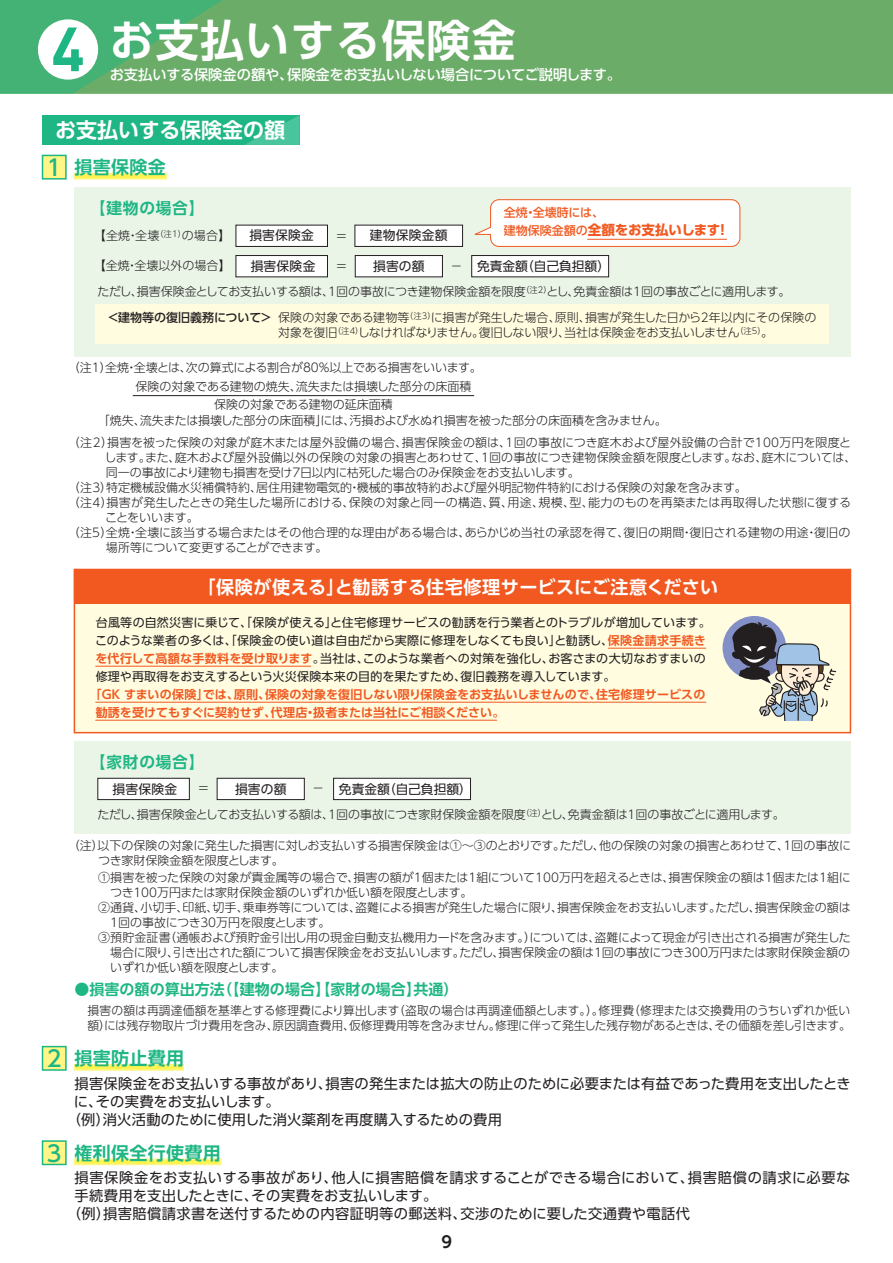
<style>
.page{position:relative;width:893px;height:1263px;background:#fff}
.page>*{position:absolute;margin:0;border:0;box-sizing:border-box;transform-origin:0 0}
.t1{font:700 43.95px "UD Shin Go Pro De";letter-spacing:.03em;color:#fff}
.t2{font:700 21px "UD Shin Go Pro De";color:#fff}
.t3{font:700 18.15px "UD Shin Go Pro De";letter-spacing:.02em;color:#fff}
.t4{font:700 18px "UD Shin Go Pro De";letter-spacing:.02em;color:#1eb684}
.t5{font:700 15.9px "UD Shin Go Pro De";color:#231f20}
.t6{font:700 15.75px "UD Shin Go Pro De";letter-spacing:.045em;color:#1eb684}
.t7{font:700 15px "UD Shin Go Pro De";color:#1eb684}
.t8{font:14.25px "UD Shin Go Pro";letter-spacing:.02em;color:#231f20}
.t9{font:14.25px "UD Shin Go Pro";letter-spacing:.04em;color:#231f20}
.t10{font:500 14.25px "UD Shin Go Pro";letter-spacing:-.005em;color:#fff}
.t11{font:700 13.5px "UD Shin Go Pro";letter-spacing:-.015em;color:#f15921}
.t12{font:12.75px "UD Shin Go Pro";letter-spacing:.01em;color:#231f20}
.t13{font:300 12.75px "UD Shin Go Pro";color:#231f20}
.t14{font:300 12px/15px "UD Shin Go Pro";color:#231f20}
.t15{font:12px/18px "UD Shin Go Pro";letter-spacing:.01em;color:#231f20}
.t16{font:300 12px "UD Shin Go Pro";letter-spacing:-.02em;color:#231f20}
.t17{font:700 12px/18px "UD Shin Go Pro De";letter-spacing:.015em;color:#f15921}
.t18{font:300 12px "UD Shin Go Pro";letter-spacing:.02em;color:#231f20}
.t19{font:300 12px "UD Shin Go Pro";letter-spacing:-.03em;color:#231f20}
.t20{font:300 12px "UD Shin Go Pro";letter-spacing:-.025em;color:#231f20}
.t21{font:500 12px "UD Shin Go Pro";color:#f15921}
.s1{font-family:"DIN";font-size:61.35px;color:#1eb684}
.s2{font-family:"UD Shin Go Pro";font-weight:500;font-size:22.35px}
.s3{font-weight:500;font-size:12px}
.s4{font-weight:500}
.s5{font-family:"UD Shin Go Pro De";font-weight:700;color:#f15921}
.s6{font-weight:300}
</style>
<div class="page">
<div style="left:243px;top:0;width:650px;height:94px;background:#6bad68"></div>
<svg style="left:0;top:0;width:243px;height:94px;background:#55af6f"></svg>
<div style="left:38px;top:19px;width:60px;height:61px;background:#fff;border-radius:50%"></div>
<div style="left:43px;top:115px;width:257px;height:30px;background:#1eb684"></div>
<svg style="left:245px;top:115px;width:55px;height:30px"></svg>
<div style="left:74px;top:187px;width:776px;height:170px;background:#eaf5e8"></div>
<div style="left:236px;top:225px;width:91px;height:21px;background:#fff"></div>
<div style="left:236px;top:225px;width:92px;height:22px;border:1px solid #231f20"></div>
<div style="left:355px;top:225px;width:108px;height:21px;background:#fff"></div>
<div style="left:355px;top:225px;width:108px;height:22px;border:1px solid #231f20"></div>
<div style="left:236px;top:256px;width:91px;height:21px;background:#fff"></div>
<div style="left:236px;top:255px;width:92px;height:22px;border:1px solid #231f20"></div>
<div style="left:355px;top:256px;width:87px;height:21px;background:#fff"></div>
<div style="left:355px;top:255px;width:88px;height:22px;border:1px solid #231f20"></div>
<div style="left:472px;top:256px;width:137px;height:21px;background:#fff"></div>
<div style="left:471px;top:255px;width:138px;height:22px;border:1px solid #231f20"></div>
<div style="left:74px;top:174px;width:92px;height:5px;background:#fff34f"></div>
<div style="left:74px;top:173px;width:93px;height:7px;border:2px solid #fff685"></div>
<div style="left:43px;top:155px;width:23px;height:24px;background:#fff685"></div>
<div style="left:42px;top:155px;width:25px;height:25px;border:2px solid #1eb684"></div>
<div style="left:43px;top:1046px;width:23px;height:24px;background:#fff685"></div>
<div style="left:42px;top:1046px;width:25px;height:25px;border:2px solid #1eb684"></div>
<div style="left:74px;top:1065px;width:109px;height:5px;background:#fff34f"></div>
<div style="left:74px;top:1064px;width:110px;height:7px;border:2px solid #fff685"></div>
<div style="left:43px;top:1141px;width:23px;height:23px;background:#fff685"></div>
<div style="left:42px;top:1140px;width:25px;height:25px;border:2px solid #1eb684"></div>
<div style="left:74px;top:1159px;width:147px;height:5px;background:#fff34f"></div>
<div style="left:74px;top:1158px;width:147px;height:7px;border:2px solid #fff685"></div>
<hr style="left:133px;top:395px;width:341px;height:1px;background:#231f20">
<div style="left:96px;top:304px;width:733px;height:40px;background:#fffce0"></div>
<svg style="left:474px;top:199px;width:267px;height:48px;background:#fcf6f3"></svg>
<hr style="left:587px;top:239px;width:140px;height:1px;background:#f15921">
<div style="left:74px;top:741px;width:776px;height:92px;background:#eaf5e8"></div>
<div style="left:98px;top:778px;width:91px;height:22px;background:#fff"></div>
<div style="left:98px;top:778px;width:92px;height:22px;border:1px solid #231f20"></div>
<div style="left:217px;top:778px;width:87px;height:22px;background:#fff"></div>
<div style="left:217px;top:778px;width:88px;height:22px;border:1px solid #231f20"></div>
<div style="left:334px;top:778px;width:136px;height:22px;background:#fff"></div>
<div style="left:333px;top:778px;width:138px;height:22px;border:1px solid #231f20"></div>
<div style="left:74px;top:569px;width:776px;height:164px;background:#fffce0"></div>
<div style="left:74px;top:569px;width:777px;height:164px;border:2px solid #f15921"></div>
<hr style="left:608px;top:648px;width:98px;height:1px;background:#f15921">
<hr style="left:96px;top:666px;width:215px;height:1px;background:#f15921">
<hr style="left:96px;top:702px;width:610px;height:1px;background:#f15921">
<hr style="left:96px;top:720px;width:401px;height:1px;background:#f15921">
<div style="left:74px;top:569px;width:776px;height:34px;background:#f15921"></div>
<div style="left:74px;top:569px;width:777px;height:35px;border:1px solid #f15921"></div>
<svg style="left:722px;top:616px;width:114px;height:104px"></svg>
<h1 class="t1" style="left:51px;top:4px;width:466px"><span class="s1">4</span> お支払いする保険金</h1>
<p class="t10" style="left:110px;top:63px;width:513px">お支払いする保険金の額や、保険金をお支払いしない場合についてご説明します。</p>
<h2 class="t2" style="left:55px;top:113px;width:232px">お支払いする保険金の額</h2>
<h3 class="t4" style="left:43px;top:153px;width:124px"><span class="s2">１</span>損害保険金</h3>
<h3 class="t6" style="left:90px;top:195px;width:116px">【建物の場合】</h3>
<p class="t21" style="left:504px;top:202px;width:102px">全焼・全壊時には、</p>
<p class="t11" style="left:504px;top:219px;width:227px"><span class="s3">建物保険金額の</span>全額をお支払いします！</p>
<p class="t14" style="left:94px;top:227px;width:138px">【全焼・全壊<sup>（注1）</sup>の場合】</p>
<p class="t12" style="left:249px;top:225px;width:66px">損害保険金</p>
<p class="t12" style="left:370px;top:225px;width:79px">建物保険金額</p>
<p class="t14" style="left:94px;top:258px;width:139px">【全焼・全壊以外の場合】</p>
<p class="t12" style="left:251px;top:256px;width:66px">損害保険金</p>
<p class="t12" style="left:373px;top:256px;width:53px">損害の額</p>
<p class="t12" style="left:477px;top:256px;width:135px">免責金額（自己負担額）</p>
<p class="t13" style="left:335px;top:226px;width:14px">＝</p>
<p class="t13" style="left:335px;top:255px;width:14px">＝</p>
<p class="t13" style="left:450px;top:255px;width:14px">－</p>
<p class="t14" style="left:98px;top:283px;width:694px">ただし、損害保険金としてお支払いする額は、1回の事故につき建物保険金額を限度<sup>（注2）</sup>とし、免責金額は1回の事故ごとに適用します。</p>
<p class="t14" style="left:278px;top:309px;width:540px;text-indent:-171px"><span class="s4">＜建物等の復旧義務について＞</span>保険の対象である建物等<sup>（注3）</sup>に損害が発生した場合、原則、損害が発生した日から2年以内にその保険の対象を復旧<sup>（注4）</sup>しなければなりません。復旧しない限り、当社は保険金をお支払いしません<sup>（注5）</sup>。</p>
<p class="t16" style="left:68px;top:357px;width:415px">（注1）全焼・全壊とは、次の算式による割合が80％以上である損害をいいます。</p>
<p class="t14" style="left:135px;top:377px;width:338px;line-height:18px;text-align:center">保険の対象である建物の焼失、流失または損壊した部分の床面積保険の対象である建物の延床面積</p>
<p class="t14" style="left:98px;top:412px;width:570px">「焼失、流失または損壊した部分の床面積」には、汚損および水ぬれ損害を被った部分の床面積を含みません。</p>
<p class="t18" style="left:68px;top:432px;width:785px">（注2）損害を被った保険の対象が庭木または屋外設備の場合、損害保険金の額は、1回の事故につき庭木および屋外設備の合計で100万円を限度と</p>
<p class="t14" style="left:105px;top:449px;width:753px">します。また、庭木および屋外設備以外の保険の対象の損害とあわせて、1回の事故につき建物保険金額を限度とします。なお、庭木については、</p>
<p class="t16" style="left:106px;top:462px;width:475px">同一の事故により建物も損害を受け7日以内に枯死した場合のみ保険金をお支払いします。</p>
<p class="t14" style="left:68px;top:479px;width:680px">（注3）特定機械設備水災補償特約、居住用建物電気的・機械的事故特約および屋外明記物件特約における保険の対象を含みます。</p>
<p class="t14" style="left:68px;top:494px;width:785px">（注4）損害が発生したときの発生した場所における、保険の対象と同一の構造、質、用途、規模、型、能力のものを再築または再取得した状態に復する</p>
<p class="t20" style="left:105px;top:507px;width:95px">ことをいいます。</p>
<p class="t14" style="left:68px;top:524px;width:784px">（注5）全焼・全壊に該当する場合またはその他合理的な理由がある場合は、あらかじめ当社の承認を得て、復旧の期間・復旧される建物の用途・復旧の</p>
<p class="t20" style="left:106px;top:537px;width:223px">場所等について変更することができます。</p>
<h3 class="t3" style="left:197px;top:572px;width:522px">「保険が使える」と勧誘する住宅修理サービスにご注意ください</h3>
<p class="t15" style="left:95px;top:613px;width:617px">台風等の自然災害に乗じて、「保険が使える」と住宅修理サービスの勧誘を行う業者とのトラブルが増加しています。このような業者の多くは、「保険金の使い道は自由だから実際に修理をしなくても良い」と勧誘し、<span class="s5">保険金請求手続きを代行して高額な手数料を受け取ります</span>。当社は、このような業者への対策を強化し、お客さまの大切なおすまいの修理や再取得をお支えするという火災保険本来の目的を果たすため、復旧義務を導入しています。</p>
<p class="t17" style="left:96px;top:685px;width:611px;text-indent:-6px">「GK すまいの保険」では、原則、保険の対象を復旧しない限り保険金をお支払いしませんので、住宅修理サービスの勧誘を受けてもすぐに契約せず、代理店・扱者または当社にご相談ください。</p>
<h3 class="t6" style="left:90px;top:749px;width:116px">【家財の場合】</h3>
<p class="t12" style="left:113px;top:778px;width:66px">損害保険金</p>
<p class="t13" style="left:197px;top:778px;width:14px">＝</p>
<p class="t12" style="left:235px;top:778px;width:53px">損害の額</p>
<p class="t12" style="left:312px;top:778px;width:161px"><span class="s6">－</span> 免責金額（自己負担額）</p>
<p class="t14" style="left:98px;top:806px;width:689px">ただし､損害保険金としてお支払いする額は、1回の事故につき家財保険金額を限度<sup>（注）</sup>とし、免責金額は1回の事故ごとに適用します。</p>
<p class="t14" style="left:98px;top:838px;width:754px;text-indent:-30px">（注）以下の保険の対象に発生した損害に対しお支払いする損害保険金は①～③のとおりです。ただし、他の保険の対象の損害とあわせて、1回の事故につき家財保険金額を限度とします。</p>
<p class="t14" style="left:98px;top:869px;width:754px">①損害を被った保険の対象が貴金属等の場合で、損害の額が1個または1組について100万円を超えるときは、損害保険金の額は1個または1組に</p>
<p class="t14" style="left:110px;top:884px;width:364px">つき100万円または家財保険金額のいずれか低い額を限度とします。</p>
<p class="t14" style="left:98px;top:899px;width:754px">②通貨、小切手、印紙、切手、乗車券等については、盗難による損害が発生した場合に限り、損害保険金をお支払いします。ただし、損害保険金の額は</p>
<p class="t19" style="left:110px;top:912px;width:222px">1回の事故につき30万円を限度とします。</p>
<p class="t14" style="left:98px;top:929px;width:754px">③預貯金証書（通帳および預貯金引出し用の現金自動支払機用カードを含みます。）については、盗難によって現金が引き出される損害が発生した</p>
<p class="t16" style="left:110px;top:942px;width:741px">場合に限り、引き出された額について損害保険金をお支払いします。ただし、損害保険金の額は1回の事故につき300万円または家財保険金額の</p>
<p class="t19" style="left:110px;top:957px;width:175px">いずれか低い額を限度とします。</p>
<p class="t7" style="left:74px;top:977px;width:386px">●損害の額の算出方法（【建物の場合】【家財の場合】共通）</p>
<p class="t14" style="left:87px;top:1002px;width:765px">損害の額は再調達価額を基準とする修理費により算出します（盗取の場合は再調達価額とします。）。修理費（修理または交換費用のうちいずれか低い額）には残存物取片づけ費用を含み、原因調査費用、仮修理費用等を含みません。修理に伴って発生した残存物があるときは、その価額を差し引きます。</p>
<h3 class="t4" style="left:47px;top:1044px;width:139px"><span class="s2">2</span> 損害防止費用</h3>
<p class="t8" style="left:74px;top:1072px;width:778px">損害保険金をお支払いする事故があり、損害の発生または拡大の防止のために必要または有益であった費用を支出したとき</p>
<p class="t8" style="left:74px;top:1090px;width:207px">に、その実費をお支払いします。</p>
<p class="t8" style="left:67px;top:1108px;width:437px">（例）消火活動のために使用した消火薬剤を再度購入するための費用</p>
<h3 class="t4" style="left:47px;top:1138px;width:176px"><span class="s2">3</span> 権利保全行使費用</h3>
<p class="t9" style="left:74px;top:1166px;width:778px">損害保険金をお支払いする事故があり、他人に損害賠償を請求することができる場合において、損害賠償の請求に必要な</p>
<p class="t8" style="left:74px;top:1184px;width:364px">手続費用を支出したときに、その実費をお支払いします。</p>
<p class="t8" style="left:67px;top:1202px;width:625px">（例）損害賠償請求書を送付するための内容証明等の郵送料、交渉のために要した交通費や電話代</p>
<h3 class="t5" style="left:442px;top:1229px;width:12px">9</h3>
</div>
